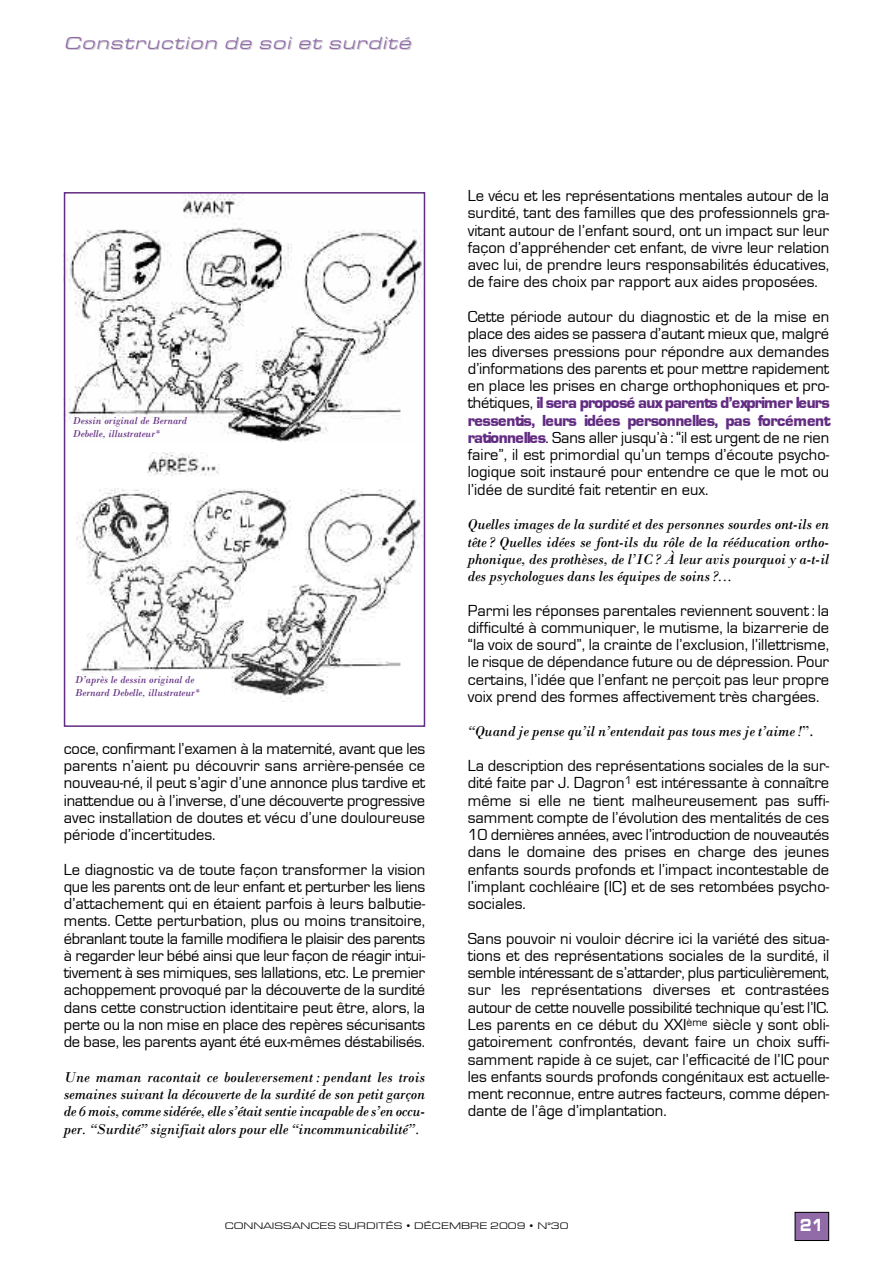
<style>
.page{position:relative;width:893px;height:1263px;background:#fff}
.page>*{position:absolute;margin:0;border:0;box-sizing:border-box;transform-origin:0 0}
.t1{font:italic 18px "Eurostar Regular Extended";color:#916ba8}
.t2{font:18px "Eurostar Black Extended";color:#fff;scale:.7 1}
.t3{font:16.5px/17.2px "Eurostar";color:#000;text-align:justify}
.t4{font:italic 15px/17.2px "Bodoni";letter-spacing:-.005em;color:#000;text-align:justify}
.t5{font:italic 10.5px/12.6px "Bodoni";color:#622c82}
.t6{font:9.75px "Eurostar Regular Extended";color:#000}
.s1{font-weight:900;color:#622c82}
.s2{font-style:normal}
</style>
<div class="page">
<div style="left:795px;top:1212px;width:34px;height:28px;background:#916ba8"></div>
<div style="left:795px;top:1212px;width:34px;height:29px;border:1px solid #000"></div>
<img style="left:67px;top:195px;width:355px;height:246px">
<img style="left:75px;top:452px;width:347px;height:250px">
<div style="left:64px;top:192px;width:361px;height:535px;border:2px solid #622c82"></div>
<p class="t1" style="left:64px;top:32px;width:352px">Construction de soi et surdité</p>
<p class="t5" style="left:73px;top:414px;width:116px">Dessin original de Bernard<br>Debelle, illustrateur*</p>
<p class="t5" style="left:75px;top:673px;width:126px">D’après le dessin original de<br>Bernard Debelle, illustrateur*</p>
<p class="t3" style="left:64px;top:739px;width:363px">coce, confirmant l’examen à la maternité, avant que les parents n’aient pu découvrir sans arrière-pensée ce nouveau-né, il peut s’agir d’une annonce plus tardive et inattendue ou à l’inverse, d’une découverte progressive avec installation de doutes et vécu d’une douloureuse période d’incertitudes.</p>
<p class="t3" style="left:64px;top:860px;width:363px">Le diagnostic va de toute façon transformer la vision que les parents ont de leur enfant et perturber les liens d’attachement qui en étaient parfois à leurs balbutie&shy;ments. Cette perturbation, plus ou moins transitoire, ébranlant toute la famille modifiera le plaisir des parents à regarder leur bébé ainsi que leur façon de réagir intui&shy;tivement à ses mimiques, ses lallations, etc. Le premier achoppement provoqué par la découverte de la surdité dans cette construction identitaire peut être, alors, la perte ou la non mise en place des repères sécurisants de base, les parents ayant été eux-mêmes déstabilisés.</p>
<p class="t4" style="left:64px;top:1068px;width:363px">Une maman racontait ce bouleversement : pendant les trois semaines suivant la découverte de la surdité de son petit garçon de 6 mois, comme sidérée, elle s’était sentie incapable de s’en occu&shy;per. “Surdité” signifiait alors pour elle “incommunicabilité”.</p>
<p class="t3" style="left:468px;top:187px;width:363px">Le vécu et les représentations mentales autour de la surdité, tant des familles que des professionnels gra&shy;vitant autour de l’enfant sourd, ont un impact sur leur façon d’appréhender cet enfant, de vivre leur relation avec lui, de prendre leurs responsabilités éducatives, de faire des choix par rapport aux aides proposées.</p>
<p class="t3" style="left:468px;top:307px;width:365px">Cette période autour du diagnostic et de la mise en place des aides se passera d’autant mieux que, malgré les diverses pressions pour répondre aux demandes d’informations des parents et pour mettre rapidement en place les prises en charge orthophoniques et pro&shy;thétiques, <span class="s1">il sera proposé auxparents d’exprimer leurs ressentis, leurs idées personnelles, pas forcément rationnelles</span>. Sans aller jusqu’à :“il est urgent de ne rien faire”, il est primordial qu’un temps d’écoute psycho&shy;logique soit instauré pour entendre ce que le mot ou l’idée de surdité fait retentir en eux.</p>
<p class="t4" style="left:468px;top:516px;width:363px">Quelles images de la surdité et des personnes sourdes ont-ils en tête ? Quelles idées se font-ils du rôle de la rééducation ortho&shy;phonique, des prothèses, de l’IC ? à leur avis pourquoi y a-t-il des psychologues dans les équipes de soins ?...</p>
<p class="t3" style="left:468px;top:601px;width:363px">Parmi les réponses parentales reviennent souvent : la difficulté à communiquer, le mutisme, la bizarrerie de “la voix de sourd”, la crainte de l’exclusion, l’illettrisme, le risque de dépendance future ou de dépression. Pour certains, l’idée que l’enfant ne perçoit pas leur propre voix prend des formes affectivement très chargées.</p>
<p class="t4" style="left:468px;top:723px;width:347px">“Quand je pense qu’il n’entendait pas tous mes je t’aime !<span class="s2">”.</span></p>
<p class="t3" style="left:468px;top:756px;width:363px">La description des représentations sociales de la sur&shy;dité faite par J. Dagron<sup>1</sup> est intéressante à connaître même si elle ne tient malheureusement pas suffi&shy;samment compte de l’évolution des mentalités de ces 10 dernières années, avec l’introduction de nouveautés dans le domaine des prises en charge des jeunes enfants sourds profonds et l’impact incontestable de l’implant cochléaire (IC) et de ses retombées psycho&shy;sociales.</p>
<p class="t3" style="left:468px;top:929px;width:363px">Sans pouvoir ni vouloir décrire ici la variété des situa&shy;tions et des représentations sociales de la surdité, il semble intéressant de s’attarder, plus particulièrement, sur les représentations diverses et contrastées autour de cette nouvelle possibilité technique qu’est l’IC.<br>Les parents en ce début du XXI<sup>ème</sup> siècle y sont obli&shy;gatoirement confrontés, devant faire un choix suffi&shy;samment rapide à ce sujet, car l’efficacité de l’IC pour les enfants sourds profonds congénitaux est actuelle&shy;ment reconnue, entre autres facteurs, comme dépen&shy;dante de l’âge d’implantation.</p>
<p class="t6" style="left:225px;top:1219px;width:345px">CONNAISSANCES SURDITÉS • DÉCEMBRE 2009 • N°30</p>
<p class="t2" style="left:800px;top:1214px;width:36px">21</p>
</div>
